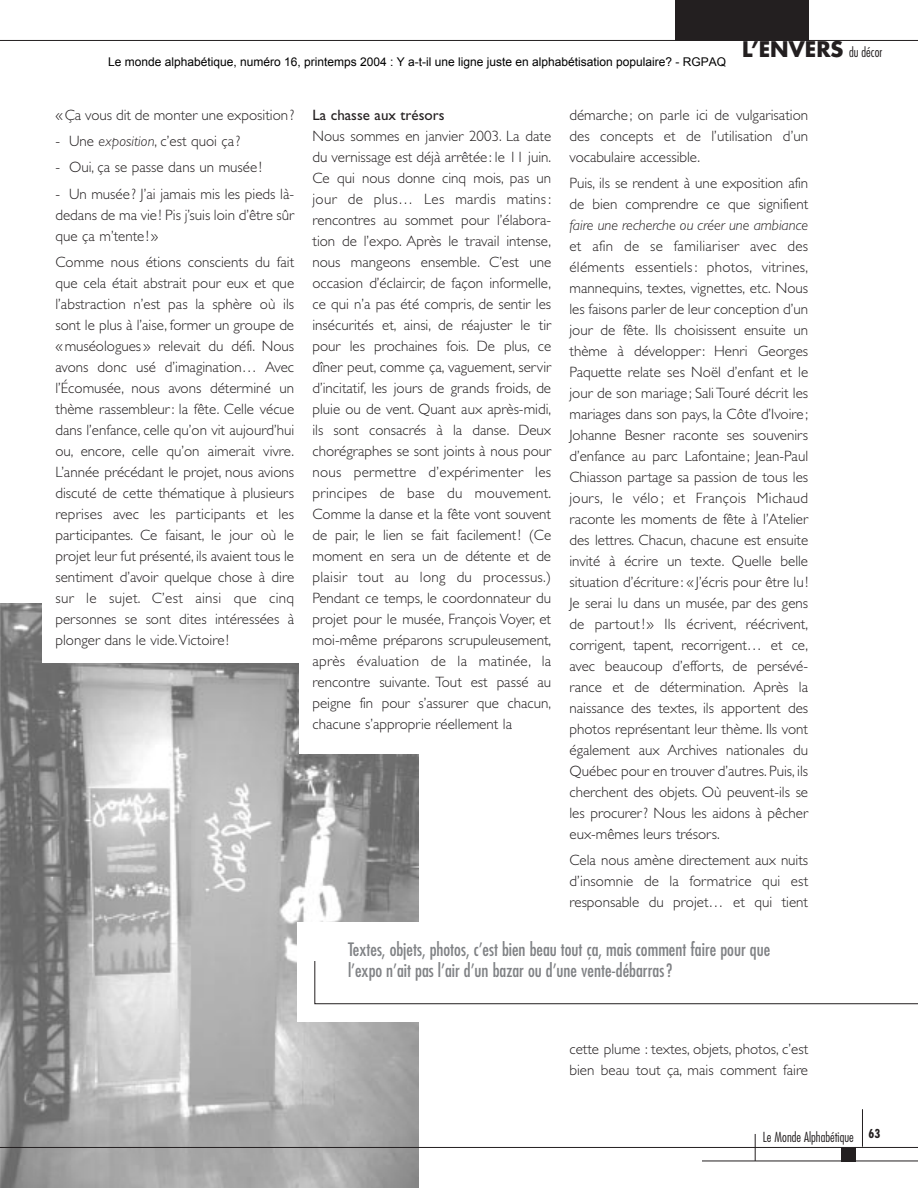
<style>
.page{position:relative;width:918px;height:1188px;background:#fff}
.page>*{position:absolute;margin:0;border:0;box-sizing:border-box;transform-origin:0 0}
.t1{font:700 21px "Futura";color:#231f20}
.t2{font:condensed 18px/21px "Futura";color:#808285}
.t3{font:300 15px/21px "Gill Sans";color:#231f20;text-align:justify}
.t4{font:italic 300 15px "Gill Sans";color:#231f20}
.t5{font:15px "Gill Sans";color:#231f20}
.t6{font:300 condensed 13.5px "Futura";color:#231f20}
.t7{font:12px "Arial";color:#000}
.t8{font:700 condensed 12px "Futura";color:#231f20}
.s1{font-weight:300;font-stretch:condensed;font-size:13.5px}
.s2{font-style:italic}
</style>
<div class="page">
<img style="left:0;top:603px;width:418px;height:585px">
<div style="left:299px;top:567px;width:155px;height:186px;background:#fff"></div>
<div style="left:42px;top:577px;width:270px;height:86px;background:#fff"></div>
<div style="left:675px;top:0;width:133px;height:40px;background:#231f20"></div>
<hr style="left:702px;top:1161px;width:216px;height:1px;background:#231f20">
<hr style="left:862px;top:1109px;width:1px;height:38px;background:#231f20">
<svg style="left:755px;top:1134px;width:1px;height:27px"></svg>
<div style="left:842px;top:1147px;width:14px;height:15px;background:#231f20"></div>
<div style="left:297px;top:922px;width:621px;height:100px;background:#fff"></div>
<svg style="left:314px;top:961px;width:604px;height:43px"></svg>
<hr style="left:0;top:40px;width:918px;height:1px;background:#231f20">
<hr style="left:0;top:1147px;width:918px;height:1px;background:#231f20">
<p class="t7" style="left:108px;top:54px;width:620px">Le monde alphabétique, numéro 16, printemps 2004 : Y a-t-il une ligne juste en alphabétisation populaire? - RGPAQ</p>
<h1 class="t1" style="left:742px;top:40px;width:142px">L’ENVERS <span class="s1">du décor</span></h1>
<p class="t3" style="left:56px;top:106px;width:240px">«Ça vous dit de monter une exposition?</p>
<p class="t3" style="left:56px;top:132px;width:186px">- Une <span class="s2">exposition</span>, c’est quoi ça?</p>
<p class="t3" style="left:56px;top:159px;width:208px">- Oui, ça se passe dans un musée!</p>
<p class="t3" style="left:56px;top:185px;width:240px">- Un musée? J’ai jamais mis les pieds là&shy;dedans de ma vie! Pis j’suis loin d’être sûr que ça m’tente!»</p>
<p class="t3" style="left:56px;top:253px;width:240px">Comme nous étions conscients du fait que cela était abstrait pour eux et que l’abstraction n’est pas la sphère où ils sont le plus à l’aise, former un groupe de «muséologues» relevait du défi. Nous avons donc usé d’imagination… Avec l’Écomusée, nous avons déterminé un thème rassembleur: la fête. Celle vécue dans l’enfance, celle qu’on vit aujourd’hui ou, encore, celle qu’on aimerait vivre.<br>L’année précédant le projet, nous avions discuté de cette thématique à plusieurs reprises avec les participants et les participantes. Ce faisant, le jour où le projet leur fut présenté, ils avaient tous le sentiment d’avoir quelque chose à dire sur le sujet. C’est ainsi que cinq personnes se sont dites intéressées à plonger dans le vide.Victoire!</p>
<p class="t5" style="left:312px;top:109px;width:133px">La chasse aux trésors</p>
<p class="t3" style="left:312px;top:127px;width:240px">Nous sommes en janvier 2003. La date du vernissage est déjà arrêtée: le 11 juin.<br>Ce qui nous donne cinq mois, pas un jour de plus… Les mardis matins : rencontres au sommet pour l’élabora&shy;tion de l’expo. Après le travail intense, nous mangeons ensemble. C’est une occasion d’éclaircir, de façon informelle, ce qui n’a pas été compris, de sentir les insécurités et, ainsi, de réajuster le tir pour les prochaines fois. De plus, ce dîner peut, comme ça, vaguement, servir d’incitatif, les jours de grands froids, de pluie ou de vent. Quant aux après-midi, ils sont consacrés à la danse. Deux chorégraphes se sont joints à nous pour nous permettre d’expérimenter les principes de base du mouvement.<br>Comme la danse et la fête vont souvent de pair, le lien se fait facilement! (Ce moment en sera un de détente et de plaisir tout au long du processus.)<br>Pendant ce temps, le coordonnateur du projet pour le musée, François Voyer, et moi-même préparons scrupuleusement, après évaluation de la matinée, la rencontre suivante. Tout est passé au peigne fin pour s’assurer que chacun, chacune s’approprie réellement la</p>
<p class="t3" style="left:569px;top:106px;width:240px">démarche; on parle ici de vulgarisation des concepts et de l’utilisation d’un vocabulaire accessible.</p>
<p class="t3" style="left:569px;top:174px;width:240px">Puis, ils se rendent à une exposition afin de bien comprendre ce que signifient</p>
<p class="t4" style="left:570px;top:220px;width:240px">faire une recherche ou créer une ambiance</p>
<p class="t3" style="left:570px;top:237px;width:240px">et afin de se familiariser avec des éléments essentiels: photos, vitrines, mannequins, textes, vignettes, etc. Nous les faisons parler de leur conception d’un jour de fête. Ils choisissent ensuite un thème à développer: Henri Georges Paquette relate ses Noël d’enfant et le jour de son mariage; Sali Touré décrit les mariages dans son pays, la Côte d’Ivoire; Johanne Besner raconte ses souvenirs d’enfance au parc Lafontaine; Jean-Paul Chiasson partage sa passion de tous les jours, le vélo ; et François Michaud raconte les moments de fête à l’Atelier des lettres. Chacun, chacune est ensuite invité à écrire un texte. Quelle belle situation d’écriture: «J’écris pour être lu!<br>Je serai lu dans un musée, par des gens de partout!» Ils écrivent, réécrivent, corrigent, tapent, recorrigent… et ce, avec beaucoup d’efforts, de persévé&shy;rance et de détermination. Après la naissance des textes, ils apportent des photos représentant leur thème. Ils vont également aux Archives nationales du Québec pour en trouver d’autres. Puis, ils cherchent des objets. Où peuvent-ils se les procurer? Nous les aidons à pêcher eux-mêmes leurs trésors.</p>
<p class="t3" style="left:570px;top:852px;width:240px">Cela nous amène directement aux nuits d’insomnie de la formatrice qui est responsable du projet… et qui tient</p>
<p class="t2" style="left:348px;top:941px;width:424px">Textes, objets, photos, c’est bien beau tout ça, mais comment faire pour que l’expo n’ait pas l’air d’un bazar ou d’une vente-débarras?</p>
<p class="t3" style="left:570px;top:1041px;width:240px">cette plume : textes, objets, photos, c’est bien beau tout ça, mais comment faire</p>
<p class="t6" style="left:763px;top:1131px;width:92px">Le Monde Alphabétique</p>
<p class="t8" style="left:869px;top:1129px;width:13px">63</p>
</div>
